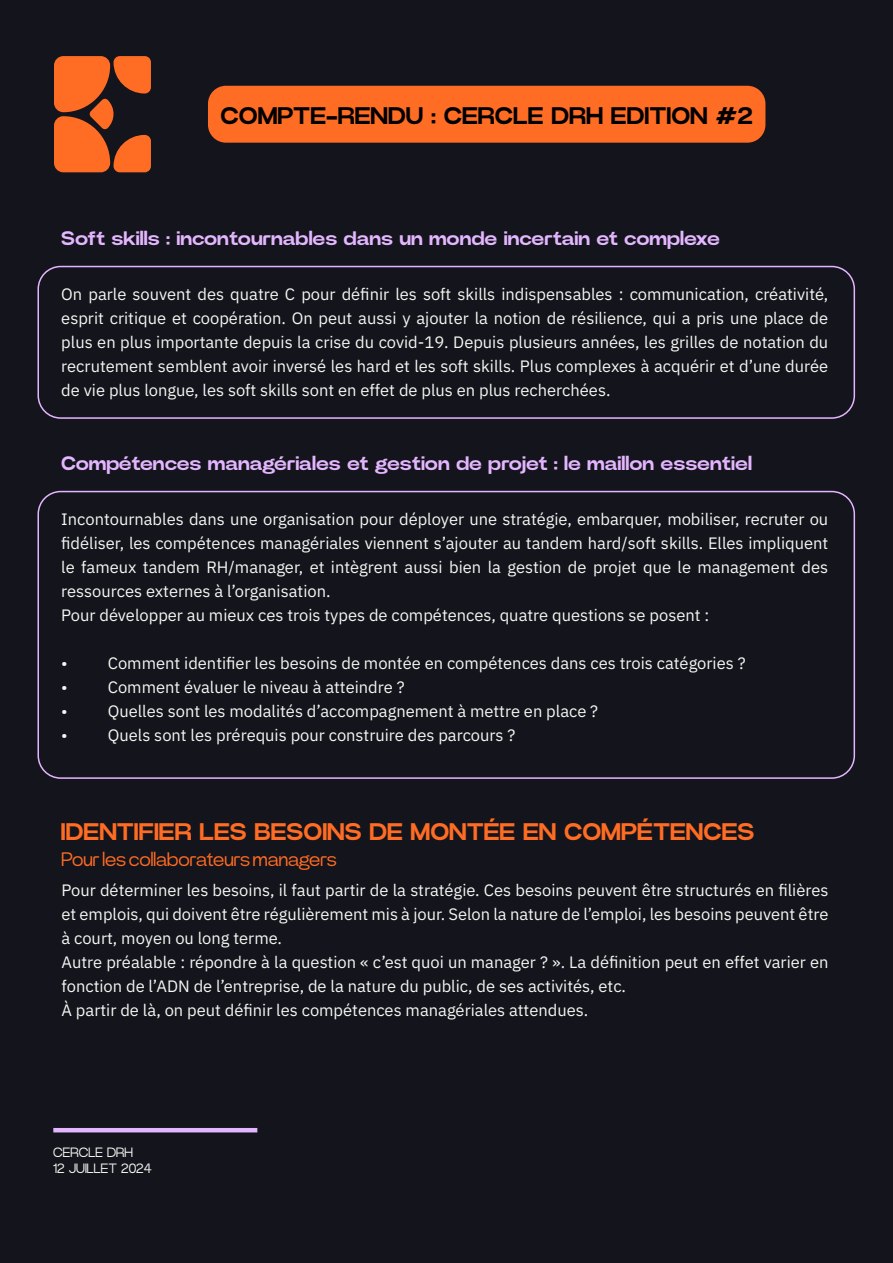
<style>
.page{position:relative;width:893px;height:1263px;background:#14141c}
.page>*{position:absolute;margin:0;border:0;box-sizing:border-box;transform-origin:0 0}
.t1{font:700 24px "Power Grotesk";color:#ff6c23}
.t2{font:700 24px "Power Grotesk";color:#000}
.t3{font:700 19.5px "Power Grotesk";color:#e4b6ff}
.t4{font:300 19.5px "Power Grotesk";color:#ff6c23}
.t5{font:16.5px/24px "Anuphan";color:#f4f7f2}
.t6{font:300 13.5px/16.2px "Power Grotesk";color:#f3f7f2}
</style>
<div class="page">
<hr style="left:53px;top:1128px;width:204px;height:4px;background:#e4b6ff">
<svg style="left:89px;top:103px;width:25px;height:22px"></svg>
<div style="left:54px;top:56px;width:56px;height:56px;background:#ff6c23;border-radius:9px"></div>
<div style="left:114px;top:56px;width:37px;height:38px;background:#ff6c23;border-radius:6px"></div>
<div style="left:114px;top:135px;width:37px;height:37px;background:#ff6c23;border-radius:6px"></div>
<div style="left:54px;top:116px;width:56px;height:56px;background:#ff6c23;border-radius:9px"></div>
<div style="left:208px;top:86px;width:557px;height:57px;background:#ff6c23;border-radius:18px"></div>
<div style="left:38px;top:266px;width:817px;height:153px;border:2px solid #e4b6ff;border-radius:22px"></div>
<div style="left:38px;top:491px;width:817px;height:288px;border:2px solid #e4b6ff;border-radius:22px"></div>
<h1 class="t2" style="left:220px;top:101px;width:534px">COMPTE-RENDU : CERCLE DRH EDITION #2</h1>
<p class="t3" style="left:61px;top:227px;width:660px">Soft skills : incontournables dans un monde incertain et complexe</p>
<p class="t5" style="left:61px;top:281px;width:768px;text-align:justify">On parle souvent des quatre C pour définir les soft skills indispensables : communication, créativité, esprit critique et coopération. On peut aussi y ajouter la notion de résilience, qui a pris une place de plus en plus importante depuis la crise du covid-19. Depuis plusieurs années, les grilles de notation du recrutement semblent avoir inversé les hard et les soft skills. Plus complexes à acquérir et d’une durée de vie plus longue, les soft skills sont en effet de plus en plus recherchées.</p>
<p class="t3" style="left:61px;top:452px;width:692px">Compétences managériales et gestion de projet : le maillon essentiel</p>
<p class="t5" style="left:61px;top:506px;width:768px">Incontournables dans une organisation pour déployer une stratégie, embarquer, mobiliser, recruter ou fidéliser, les compétences managériales viennent s’ajouter au tandem hard/soft skills. Elles impliquent le fameux tandem RH/manager, et intègrent aussi bien la gestion de projet que le management des ressources externes à l’organisation.<br>Pour développer au mieux ces trois types de compétences, quatre questions se posent :</p>
<p class="t5" style="left:61px;top:650px;width:8px">•</p>
<p class="t5" style="left:108px;top:650px;width:639px">Comment identifier les besoins de montée en compétences dans ces trois catégories ?</p>
<p class="t5" style="left:61px;top:674px;width:8px">•</p>
<p class="t5" style="left:108px;top:674px;width:298px">Comment évaluer le niveau à atteindre ?</p>
<p class="t5" style="left:61px;top:698px;width:8px">•</p>
<p class="t5" style="left:108px;top:698px;width:492px">Quelles sont les modalités d’accompagnement à mettre en place ?</p>
<p class="t5" style="left:61px;top:722px;width:8px">•</p>
<p class="t5" style="left:108px;top:722px;width:409px">Quels sont les prérequis pour construire des parcours ?</p>
<h1 class="t1" style="left:61px;top:817px;width:695px">IDENTIFIER LES BESOINS DE MONTÉE EN COMPÉTENCES</h1>
<p class="t4" style="left:62px;top:848px;width:277px">Pour les collaborateurs managers</p>
<p class="t5" style="left:62px;top:877px;width:768px">Pour déterminer les besoins, il faut partir de la stratégie. Ces besoins peuvent être structurés en filières et emplois, qui doivent être régulièrement mis à jour. Selon la nature de l’emploi, les besoins peuvent être à court, moyen ou long terme.<br>Autre préalable : répondre à la question « c’est quoi un manager ? ». La définition peut en effet varier en fonction de l’ADN de l’entreprise, de la nature du public, de ses activités, etc.<br>À partir de là, on peut définir les compétences managériales attendues.</p>
<p class="t6" style="left:53px;top:1144px;width:100px">CERCLE DRH<br>12 JUILLET 2024</p>
</div>
